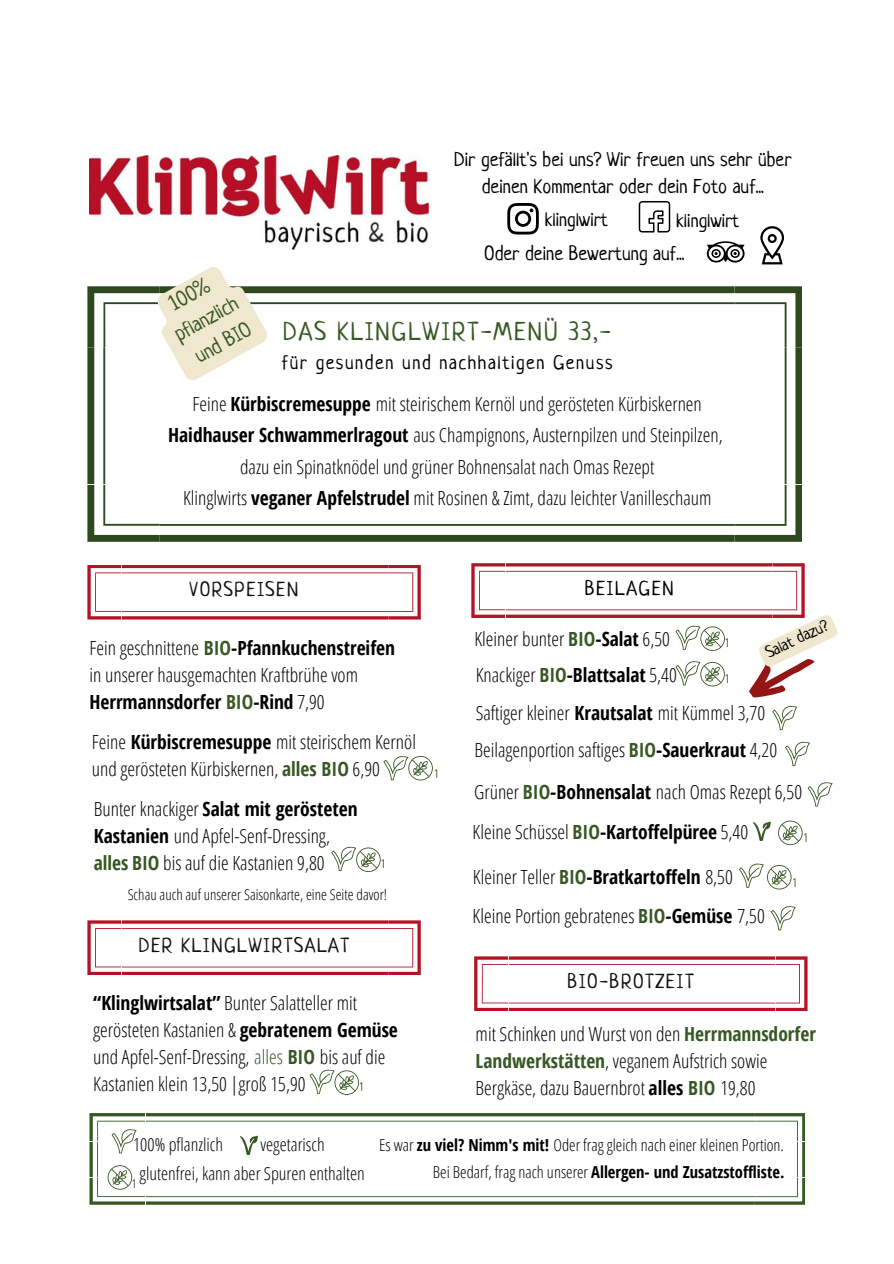
<style>
.page{position:relative;width:894px;height:1264px;background:#fff}
.page>*{position:absolute;margin:0;border:0;box-sizing:border-box;transform-origin:0 0}
.t1{font:25.65px "Neucha";letter-spacing:.08em;color:#375823}
.t2{font:21px/29.2px "Neucha";color:#375823;text-align:center}
.t3{font:20.1px "Neucha";letter-spacing:.08em;color:#111}
.t4{font:20.1px "Neucha";letter-spacing:.08em;color:#010101}
.t5{font:19.95px/27px "Neucha";color:#010101;text-align:center}
.t6{font:19.65px "Neucha";letter-spacing:.08em;color:#010101}
.t7{font:300 19.5px/27px "Open Sans Condensed";color:#010101}
.t8{font:19.5px "Neucha";color:#010101}
.t9{font:300 18px "Open Sans Condensed";color:#000}
.t10{font:300 16.5px "Open Sans Condensed";color:#000}
.t11{font:700 16.5px "Open Sans Condensed";color:#010101}
.t12{font:16.2px "Neucha";color:#000}
.t13{font:300 15px "Open Sans Condensed";color:#000}
.t14{font:300 12px "Open Sans Condensed";color:#000}
.s1{font-weight:700}
.s2{font-weight:700;color:#375823}
.s3{color:#375823}
.s4{font-weight:300}
</style>
<div class="page">
<img style="left:89px;top:155px;width:339px;height:95px">
<svg style="left:760px;top:226px;width:23px;height:38px"></svg>
<svg style="left:706px;top:241px;width:39px;height:22px"></svg>
<svg style="left:638px;top:201px;width:32px;height:31px"></svg>
<svg style="left:507px;top:203px;width:31px;height:31px"></svg>
<svg style="left:87px;top:565px;width:333px;height:54px"></svg>
<svg style="left:331px;top:846px;width:49px;height:26px"></svg>
<svg style="left:807px;top:782px;width:25px;height:24px"></svg>
<svg style="left:739px;top:863px;width:52px;height:26px"></svg>
<svg style="left:778px;top:820px;width:24px;height:25px"></svg>
<svg style="left:752px;top:821px;width:18px;height:19px"></svg>
<svg style="left:785px;top:741px;width:24px;height:25px"></svg>
<svg style="left:771px;top:906px;width:24px;height:24px"></svg>
<svg style="left:471px;top:563px;width:367px;height:167px"></svg>
<svg style="left:89px;top:1113px;width:716px;height:91px"></svg>
<svg style="left:240px;top:1135px;width:18px;height:19px"></svg>
<svg style="left:112px;top:1126px;width:24px;height:27px"></svg>
<svg style="left:108px;top:1165px;width:24px;height:24px"></svg>
<svg style="left:309px;top:1069px;width:50px;height:25px"></svg>
<svg style="left:87px;top:286px;width:715px;height:256px"></svg>
<svg style="left:145px;top:267px;width:125px;height:116px"></svg>
<svg style="left:87px;top:920px;width:333px;height:55px"></svg>
<svg style="left:474px;top:956px;width:333px;height:55px"></svg>
<svg style="left:383px;top:756px;width:49px;height:24px"></svg>
<h1 class="t5" style="left:454px;top:147px;width:339px">Dir gefällt's bei uns? Wir freuen uns sehr über deinen Kommentar oder dein Foto auf...</h1>
<h3 class="t8" style="left:544px;top:210px;width:65px">klinglwirt</h3>
<p class="t8" style="left:676px;top:212px;width:65px">klinglwirt</p>
<p class="t5" style="left:484px;top:242px;width:202px">Oder deine Bewertung auf...</p>
<h2 class="t2" style="left:155px;top:298px;width:71px;rotate:-29deg">100% pflanzlich und BIO</h2>
<h1 class="t1" style="left:283px;top:320px;width:329px">DAS KLINGLWIRT-MENÜ 33,-</h1>
<p class="t6" style="left:281px;top:354px;width:332px">für gesunden und nachhaltigen Genuss</p>
<p class="t7" style="left:168px;top:387px;width:556px;line-height:31.5px;text-align:center">Feine <span class="s1">Kürbiscremesuppe</span> mit steirischem Kernöl und gerösteten Kürbiskernen <span class="s1">Haidhauser Schwammerlragout</span> aus Champignons, Austernpilzen und Steinpilzen, dazu ein Spinatknödel und grüner Bohnensalat nach Omas Rezept<br>Klinglwirts <span class="s1">veganer Apfelstrudel</span> mit Rosinen &amp; Zimt, dazu leichter Vanilleschaum</p>
<p class="t3" style="left:189px;top:580px;width:110px">VORSPEISEN</p>
<h2 class="t7" style="left:89px;top:633px;width:307px">Fein geschnittene <span class="s2">BIO</span><span class="s1">-Pfannkuchenstreifen </span>in unserer hausgemachten Kraftbrühe vom<br><span class="s1">Herrmannsdorfer</span> <span class="s2">BIO</span><span class="s1">-Rind</span> 7,90</h2>
<p class="t7" style="left:92px;top:727px;width:325px">Feine <span class="s1">Kürbiscremesuppe</span> mit steirischem Kernöl und gerösteten Kürbiskernen, <span class="s2">alles BIO</span> 6,90</p>
<p class="t7" style="left:94px;top:794px;width:265px">Bunter knackiger <span class="s1">Salat mit gerösteten<br>Kastanien</span> und Apfel-Senf-Dressing, <span class="s2">alles BIO</span> bis auf die Kastanien 9,80</p>
<h2 class="t14" style="left:380px;top:855px;width:6px">1</h2>
<h2 class="t13" style="left:128px;top:884px;width:261px">Schau auch auf unserer Saisonkarte, eine Seite davor!</h2>
<p class="t3" style="left:139px;top:936px;width:212px">DER KLINGLWIRTSALAT</p>
<p class="t7" style="left:93px;top:989px;width:306px"><span class="s1">“Klinglwirtsalat”</span> Bunter Salatteller mit gerösteten Kastanien &amp; <span class="s1">gebratenem Gemüse </span>und Apfel-Senf-Dressing, <span class="s3">alles</span> <span class="s2">BIO</span> bis auf die Kastanien klein 13,50 |groß 15,90</p>
<p class="t14" style="left:359px;top:1078px;width:6px">1</p>
<h2 class="t14" style="left:434px;top:764px;width:6px">1</h2>
<p class="t4" style="left:584px;top:579px;width:90px">BEILAGEN</p>
<h2 class="t7" style="left:474px;top:625px;width:197px">Kleiner bunter <span class="s2">BIO</span><span class="s1">-Salat</span> 6,50</h2>
<h2 class="t14" style="left:724px;top:634px;width:6px">1</h2>
<h1 class="t14" style="left:724px;top:670px;width:6px">1</h1>
<p class="t7" style="left:475px;top:660px;width:203px">Knackiger <span class="s2">BIO</span><span class="s1">-Blattsalat</span> 5,40</p>
<p class="t12" style="left:763px;top:646px;width:69px;rotate:-25deg">Salat dazu?</p>
<p class="t7" style="left:475px;top:699px;width:291px">Saftiger kleiner <span class="s1">Krautsalat</span> mit Kümmel 3,70</p>
<p class="t7" style="left:474px;top:736px;width:304px">Beilagenportion saftiges <span class="s2">BIO</span><span class="s1">-Sauerkraut</span> 4,20</p>
<h2 class="t7" style="left:474px;top:778px;width:329px">Grüner <span class="s2">BIO</span><span class="s1">-Bohnensalat</span> nach Omas Rezept 6,50</h2>
<p class="t7" style="left:472px;top:817px;width:277px">Kleine Schüssel <span class="s2">BIO</span><span class="s1">-Kartoffelpüree</span> 5,40</p>
<p class="t14" style="left:803px;top:829px;width:6px">1</p>
<h2 class="t7" style="left:473px;top:863px;width:261px">Kleiner Teller <span class="s2">BIO</span><span class="s1">-Bratkartoffeln</span> 8,50</h2>
<h2 class="t14" style="left:792px;top:873px;width:6px">1</h2>
<h2 class="t7" style="left:472px;top:901px;width:293px">Kleine Portion gebratenes <span class="s2">BIO</span><span class="s1">-Gemüse</span> 7,50</h2>
<p class="t3" style="left:567px;top:972px;width:128px">BIO-BROTZEIT</p>
<p class="t7" style="left:475px;top:1019px;width:342px">mit Schinken und Wurst von den <span class="s2">Herrmannsdorfer<br>Landwerkstätten</span>, veganem Aufstrich sowie<br>Bergkäse, dazu Bauernbrot <span class="s1">alles</span> <span class="s2">BIO</span> 19,80</p>
<h1 class="t9" style="left:133px;top:1131px;width:91px">100% pflanzlich</h1>
<p class="t9" style="left:260px;top:1131px;width:66px">vegetarisch</p>
<h2 class="t9" style="left:139px;top:1160px;width:226px">glutenfrei, kann aber Spuren enthalten</h2>
<p class="t14" style="left:132px;top:1175px;width:6px">1</p>
<p class="t10" style="left:379px;top:1133px;width:406px">Es war <span class="s1">zu viel? Nimm's mit!</span> Oder frag gleich nach einer kleinen Portion.</p>
<p class="t11" style="left:433px;top:1160px;width:353px"><span class="s4">Bei Bedarf, frag nach unserer</span> Allergen- und Zusatzstoffliste.</p>
</div>
